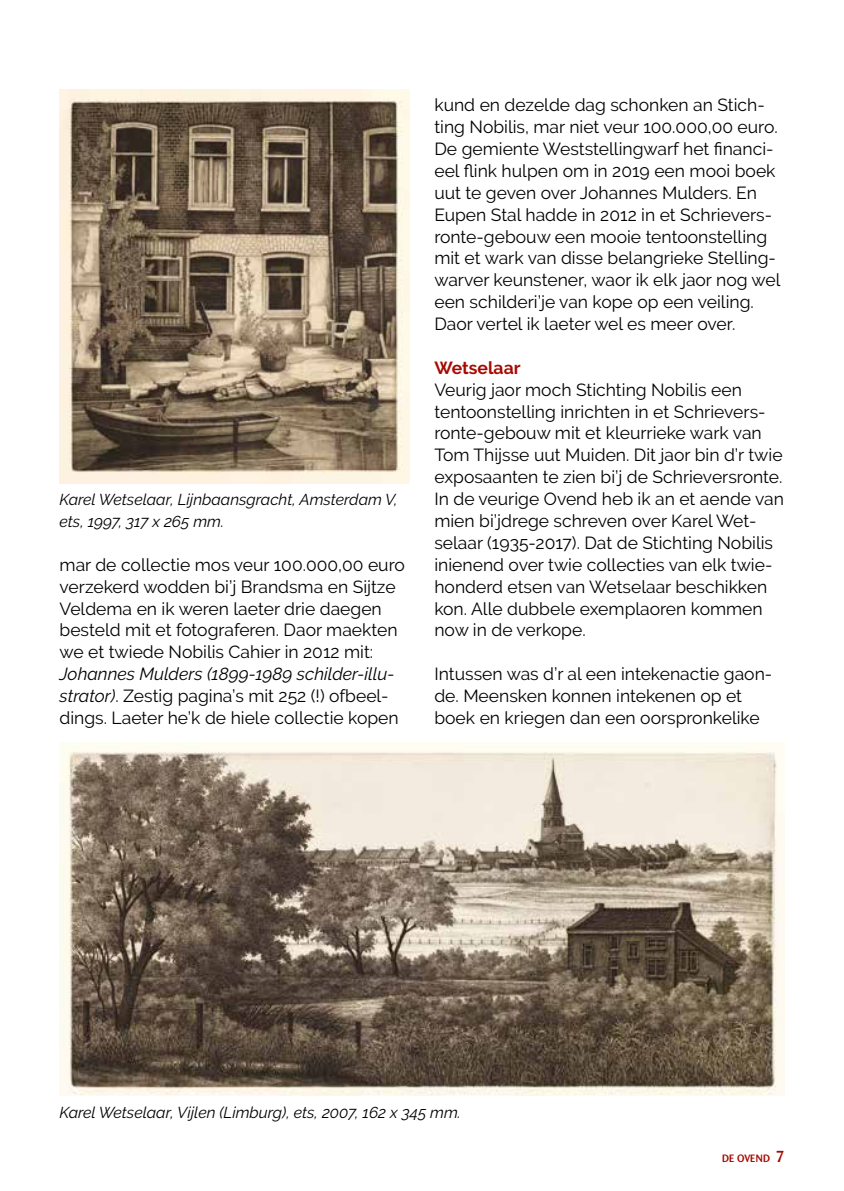
<style>
.page{position:relative;width:844px;height:1191px;background:#fff}
.page>*{position:absolute;margin:0;border:0;box-sizing:border-box;transform-origin:0 0}
.t1{font:17.5px/21.9px "Raleway";color:#000}
.t2{font:700 17.5px "Raleway";color:#a50b02}
.t3{font:italic 15.75px/21.9px "Raleway";color:#000}
.t4{font:500 10.5px "Barmeno";letter-spacing:.02em;color:#a50b02}
.s1{font-style:italic}
.s2{font-size:15.75px}
</style>
<div class="page">
<img style="left:60px;top:742px;width:724px;height:354px">
<img style="left:60px;top:89px;width:349px;height:394px">
<p class="t3" style="left:60px;top:488px;width:339px">Karel Wetselaar, Lijnbaansgracht, Amsterdam V, ets, 1997, 317 x 265 mm.</p>
<p class="t1" style="left:60px;top:553px;width:346px">mar de collectie mos veur 100.000,00 euro verzekerd wodden bi’j Brandsma en Sijtze Veldema en ik weren laeter drie daegen besteld mit et fotograferen. Daor maekten we et twiede Nobilis Cahier in 2012 mit:</p>
<p class="t1" style="left:60px;top:663px;width:340px"><span class="s1">Johannes Mulders (1899-1989 schilder-illu&shy;strator)</span>. Zestig pagina’s mit 252 (!) ofbeel&shy;dings. Laeter he’k de hiele collectie kopen</p>
<p class="t1" style="left:434px;top:94px;width:347px">kund en dezelde dag schonken an Stich&shy;ting Nobilis, mar niet veur 100.000,00 euro.<br>De gemiente Weststellingwarf het financi&shy;eel flink hulpen om in 2019 een mooi boek uut te geven over Johannes Mulders. En Eupen Stal hadde in 2012 in et Schrievers&shy;ronte-gebouw een mooie tentoonstelling mit et wark van disse belangrieke Stelling&shy;warver keunstener, waor ik elk jaor nog wel een schilderi’je van kope op een veiling.<br>Daor vertel ik laeter wel es meer over.</p>
<p class="t2" style="left:434px;top:358px;width:88px">Wetselaar</p>
<p class="t1" style="left:434px;top:378px;width:351px">Veurig jaor moch Stichting Nobilis een tentoonstelling inrichten in et Schrievers&shy;ronte-gebouw mit et kleurrieke wark van Tom Thijsse uut Muiden. Dit jaor bin d’r twie exposaanten te zien bi’j de Schrieversronte.<br>In de veurige Ovend heb ik an et aende van mien bi’jdrege schreven over Karel Wet&shy;selaar (1935-2017). Dat de Stichting Nobilis inienend over twie collecties van elk twie&shy;honderd etsen van Wetselaar beschikken kon. Alle dubbele exemplaoren kommen now in de verkope.</p>
<p class="t1" style="left:434px;top:663px;width:339px">Intussen was d’r al een intekenactie gaon&shy;de. Meensken konnen intekenen op et boek en kriegen dan een oorspronkelike</p>
<p class="t3" style="left:60px;top:1101px;width:402px">Karel Wetselaar, Vijlen (Limburg), ets, 2007, 162 x 345 mm.</p>
<p class="t4" style="left:721px;top:1151px;width:64px">DE OVEND <span class="s2">7</span></p>
</div>
